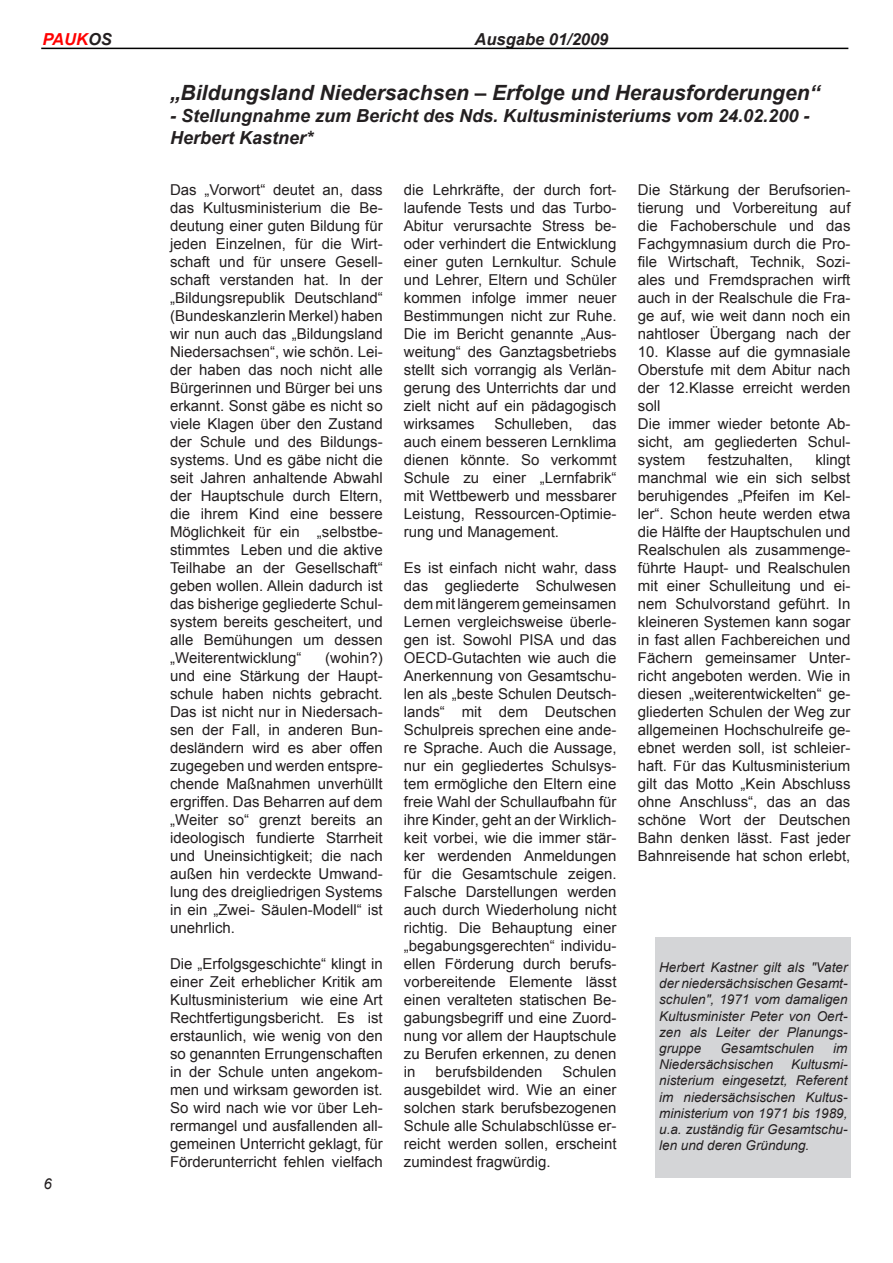
<style>
.page{position:relative;width:893px;height:1263px;background:#fff}
.page>*{position:absolute;margin:0;border:0;box-sizing:border-box;transform-origin:0 0}
.t1{font:italic 700 21px "Arial";color:#231f20}
.t2{font:italic 700 18px "Arial";color:#231f20}
.t3{font:italic 700 16.5px "Arial";color:#231f20}
.t4{font:italic 700 16.5px "Arial";color:#f00}
.t5{font:15px/18px "Arial";color:#231f20;text-align:justify}
.t6{font:italic 15px "Arial";color:#231f20}
.t7{font:italic 13.5px/16.2px "Arial";color:#231f20;text-align:justify}
.s1{color:#231f20}
</style>
<div class="page">
<hr style="left:41px;top:48px;width:807px;height:1px;background:#000">
<div style="left:655px;top:938px;width:195px;height:240px;background:#d4d5d7"></div>
<p class="t4" style="left:43px;top:29px;width:71px">PAUK<span class="s1">OS</span></p>
<p class="t3" style="left:475px;top:29px;width:135px">Ausgabe 01/2009</p>
<p class="t1" style="left:170px;top:79px;width:651px">„Bildungsland Niedersachsen – Erfolge und Herausforderungen“</p>
<p class="t2" style="left:170px;top:104px;width:641px">- Stellungnahme zum Bericht des Nds. Kultusministeriums vom 24.02.200 -</p>
<p class="t2" style="left:170px;top:126px;width:145px">Herbert Kastner*</p>
<p class="t6" style="left:43px;top:1174px;width:10px">6</p>
<p class="t5" style="left:170px;top:181px;width:214px">Das „Vorwort“ deutet an, dass das Kultusministerium die Be&shy;deutung einer guten Bildung für jeden Einzelnen, für die Wirt&shy;schaft und für unsere Gesell&shy;schaft verstanden hat. In der „Bildungsrepublik Deutschland“ (Bundeskanzlerin Merkel) haben wir nun auch das „Bildungsland Niedersachsen“, wie schön. Lei&shy;der haben das noch nicht alle Bürgerinnen und Bürger bei uns erkannt. Sonst gäbe es nicht so viele Klagen über den Zustand der Schule und des Bildungs&shy;systems. Und es gäbe nicht die seit Jahren anhaltende Abwahl der Hauptschule durch Eltern, die ihrem Kind eine bessere Möglichkeit für ein „selbstbe&shy;stimmtes Leben und die aktive Teilhabe an der Gesellschaft“ geben wollen. Allein dadurch ist das bisherige gegliederte Schul&shy;system bereits gescheitert, und alle Bemühungen um dessen „Weiterentwicklung“</p>
<p class="t5" style="left:170px;top:649px;width:214px;text-indent:155px">(wohin?) und eine Stärkung der Haupt&shy;schule haben nichts gebracht.<br>Das ist nicht nur in Niedersach&shy;sen der Fall, in anderen Bun&shy;desländern wird es aber offen zugegeben und werden entspre&shy;chende Maßnahmen unverhüllt ergriffen. Das Beharren auf dem „Weiter so“ grenzt bereits an ideologisch fundierte Starrheit und Uneinsichtigkeit; die nach außen hin verdeckte Umwand&shy;lung des dreigliedrigen Systems in ein „Zwei- Säulen-Modell“ ist unehrlich.</p>
<p class="t5" style="left:170px;top:955px;width:214px">Die „Erfolgsgeschichte“ klingt in einer Zeit erheblicher Kritik am Kultusministerium wie eine Art Rechtfertigungsbericht. Es ist erstaunlich, wie wenig von den so genannten Errungenschaften in der Schule unten angekom&shy;men und wirksam geworden ist.<br>So wird nach wie vor über Leh&shy;rermangel und ausfallenden all&shy;gemeinen Unterricht geklagt, für Förderunterricht fehlen vielfach</p>
<p class="t5" style="left:404px;top:181px;width:214px">die Lehrkräfte, der durch fort&shy;laufende Tests und das Turbo-Abitur verursachte Stress be&shy;oder verhindert die Entwicklung einer guten Lernkultur. Schule und Lehrer, Eltern und Schüler kommen infolge immer neuer Bestimmungen nicht zur Ruhe.<br>Die im Bericht genannte „Aus&shy;weitung“ des Ganztagsbetriebs stellt sich vorrangig als Verlän&shy;gerung des Unterrichts dar und zielt nicht auf ein pädagogisch wirksames</p>
<p class="t5" style="left:494px;top:415px;width:80px">Schulleben,</p>
<p class="t5" style="left:404px;top:415px;width:214px;text-indent:188px">das auch einem besseren Lernklima dienen könnte. So verkommt Schule zu einer „Lernfabrik“ mit Wettbewerb und messbarer Leistung, Ressourcen-Optimie&shy;rung und Management.</p>
<p class="t5" style="left:404px;top:559px;width:214px">Es ist einfach nicht wahr, dass das gegliederte Schulwesen dem mit längerem gemeinsamen Lernen vergleichsweise überle&shy;gen ist. Sowohl PISA und das OECD-Gutachten wie auch die Anerkennung von Gesamtschu&shy;len als „beste Schulen Deutsch&shy;lands“ mit dem Deutschen Schulpreis sprechen eine ande&shy;re Sprache. Auch die Aussage, nur ein gegliedertes Schulsys&shy;tem ermögliche den Eltern eine freie Wahl der Schullaufbahn für ihre Kinder, geht an der Wirklich&shy;keit vorbei, wie die immer stär&shy;ker werdenden Anmeldungen für die Gesamtschule zeigen.<br>Falsche Darstellungen werden auch durch Wiederholung nicht richtig. Die Behauptung einer „begabungsgerechten“ individu&shy;ellen Förderung durch berufs&shy;vorbereitende Elemente lässt einen veralteten statischen Be&shy;gabungsbegriff und eine Zuord&shy;nung vor allem der Hauptschule zu Berufen erkennen, zu denen in</p>
<p class="t5" style="left:404px;top:1063px;width:214px;text-indent:158px">Schulen ausgebildet wird. Wie an einer solchen stark berufsbezogenen Schule alle Schulabschlüsse er&shy;reicht werden sollen, erscheint zumindest fragwürdig.</p>
<p class="t5" style="left:436px;top:1063px;width:108px">berufsbildenden</p>
<p class="t5" style="left:638px;top:181px;width:214px">Die Stärkung der Berufsorien&shy;tierung und Vorbereitung auf die Fachoberschule und das Fachgymnasium durch die Pro&shy;file Wirtschaft, Technik, Sozi&shy;ales und Fremdsprachen wirft auch in der Realschule die Fra&shy;ge auf, wie weit dann noch ein nahtloser Übergang nach der</p>
<p class="t5" style="left:638px;top:343px;width:214px">10. Klasse auf die gymnasiale Oberstufe mit dem Abitur nach der 12.Klasse erreicht werden soll</p>
<p class="t5" style="left:638px;top:415px;width:214px">Die immer wieder betonte Ab&shy;sicht, am gegliederten Schul&shy;system</p>
<p class="t5" style="left:708px;top:451px;width:87px">festzuhalten,</p>
<p class="t5" style="left:638px;top:451px;width:214px;text-indent:178px">klingt manchmal wie ein sich selbst beruhigendes „Pfeifen im Kel&shy;ler“. Schon heute werden etwa die Hälfte der Hauptschulen und Realschulen als zusammenge&shy;führte Haupt- und Realschulen mit einer Schulleitung und ei&shy;nem Schulvorstand geführt. In kleineren Systemen kann sogar in fast allen Fachbereichen und Fächern gemeinsamer Unter&shy;richt angeboten werden. Wie in diesen „weiterentwickelten“ ge&shy;gliederten Schulen der Weg zur allgemeinen Hochschulreife ge&shy;ebnet werden soll, ist schleier&shy;haft. Für das Kultusministerium gilt das Motto „Kein Abschluss ohne Anschluss“, das an das schöne Wort der Deutschen Bahn denken lässt. Fast jeder Bahnreisende hat schon erlebt,</p>
<p class="t7" style="left:659px;top:959px;width:190px">Herbert Kastner gilt als "Vater der niedersächsischen Gesamt&shy;schulen", 1971 vom damaligen Kultusminister Peter von Oert&shy;zen als Leiter der Planungs&shy;gruppe</p>
<p class="t7" style="left:720px;top:1040px;width:95px">Gesamtschulen</p>
<p class="t7" style="left:833px;top:1040px;width:16px">im</p>
<p class="t7" style="left:659px;top:1056px;width:116px">Niedersächsischen</p>
<p class="t7" style="left:659px;top:1056px;width:190px;text-indent:132px">Kultusmi&shy;nisterium eingesetzt, Referent im niedersächsischen Kultus&shy;ministerium von 1971 bis 1989, u.a. zuständig für Gesamtschu&shy;len und deren Gründung.</p>
</div>
